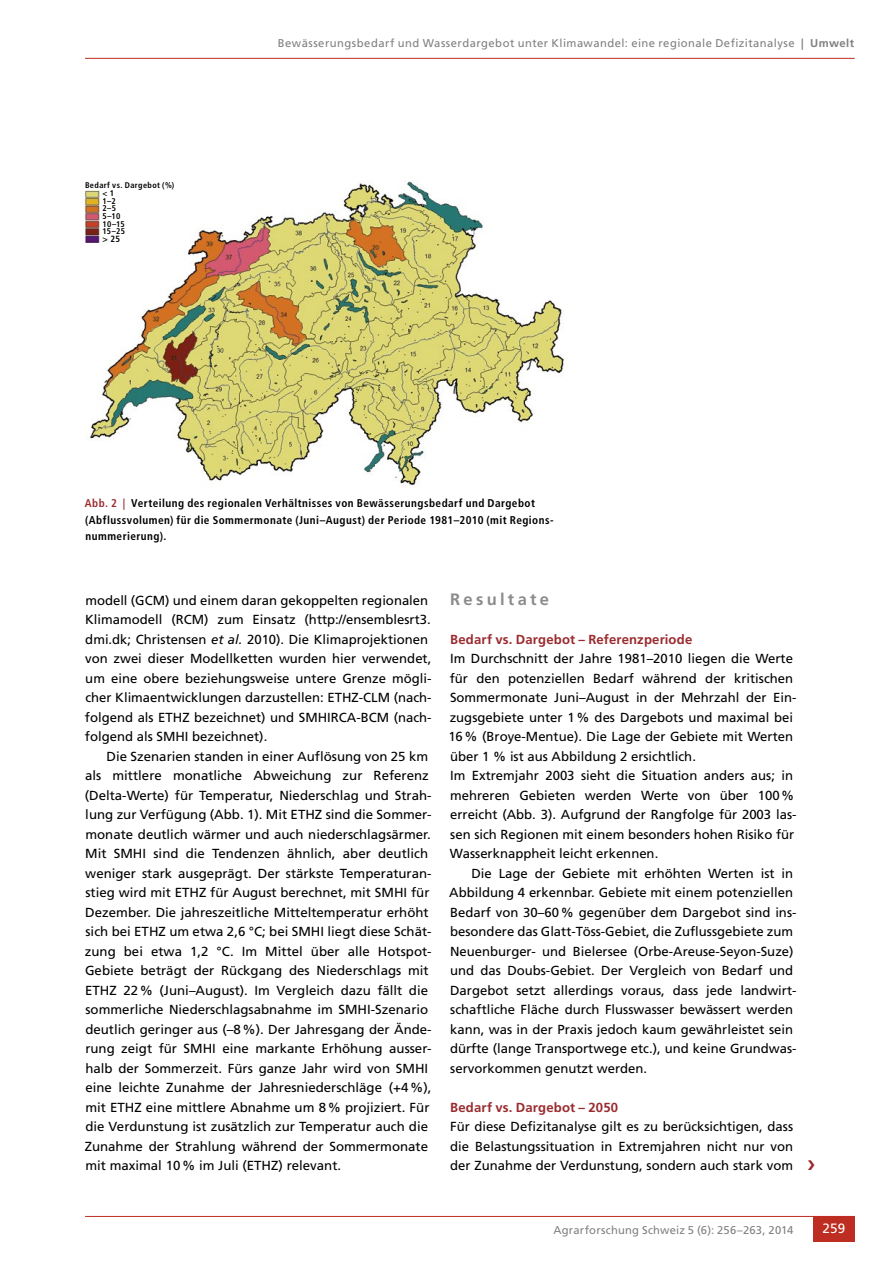
<style>
.page{position:relative;width:893px;height:1263px;background:#fff}
.page>*{position:absolute;margin:0;border:0;box-sizing:border-box;transform-origin:0 0}
.t1{font:700 16.5px "Frutiger LT Std";letter-spacing:.2em;color:#8b8b8b}
.t2{font:13.5px "Frutiger LT Std";color:#fff}
.t3{font:13.2px/19.5px "Frutiger LT Std";color:#000}
.t4{font:700 13.2px "Frutiger LT Std";letter-spacing:.01em;color:#9a2b2f}
.t5{font:700 condensed 11.25px/16.5px "Frutiger LT Std";letter-spacing:.04em;color:#000}
.t6{font:11.25px "Frutiger LT Std";letter-spacing:.04em;color:#808080}
.t7{font:11.25px "Frutiger LT Std";letter-spacing:.015em;color:#808080}
.t8{font:700 condensed 9px "Frutiger LT Std";color:#000}
.t9{font:700 condensed 8.25px/7.8px "Frutiger LT Std";letter-spacing:.045em;color:#000}
.s1{font-weight:700}
.s2{color:#9a2b2f}
.s3{font-style:italic}
</style>
<div class="page">
<hr style="left:85px;top:1216px;width:770px;height:1px;background:#bd2d21">
<div style="left:813px;top:1216px;width:42px;height:26px;background:#bd2d21"></div>
<hr style="left:85px;top:58px;width:770px;height:1px;background:#bd2d21">
<img style="left:84px;top:181px;width:481px;height:306px">
<p class="t9" style="left:103px;top:181px;width:73px;text-indent:-18px">Bedarf vs. Dargebot (%) &lt; 1<br>1–2<br>2–5<br>5–10<br>10–15<br>15–25</p>
<p class="t8" style="left:103px;top:233px;width:19px">&gt; 25</p>
<p class="t6" style="left:278px;top:36px;width:578px">Bewässerungsbedarf und Wasserdargebot unter Klimawandel: eine regionale Defizitanalyse <span class="s1">| Umwelt</span></p>
<p class="t5" style="left:85px;top:495px;width:469px"><span class="s2">Abb. 2 |</span> Verteilung des regionalen Verhältnisses von Bewässerungsbedarf und Dargebot (Abflussvolumen) für die Sommermonate (Juni–August) der Periode 1981–2010 (mit Regions&shy;nummerierung).</p>
<p class="t3" style="left:85px;top:590px;width:348px">modell (GCM) und einem daran gekoppelten regionalen Klimamodell (RCM) zum Einsatz (http://ensemblesrt3. dmi.dk; Christensen <span class="s3">et al.</span> 2010). Die Klimaprojektionen von zwei dieser Modellketten wurden hier verwendet, um eine obere beziehungsweise untere Grenze mögli&shy;cher Klimaentwicklungen darzustellen: ETHZ-CLM (nach&shy;folgend als ETHZ bezeichnet) und SMHIRCA-BCM (nach&shy;folgend als SMHI bezeichnet).</p>
<p class="t3" style="left:85px;top:746px;width:348px;text-indent:22px">Die Szenarien standen in einer Auflösung von 25 km als mittlere monatliche Abweichung zur Referenz (Delta-Werte) für Temperatur, Niederschlag und Strah&shy;lung zur Verfügung (Abb. 1). Mit ETHZ sind die Sommer&shy;monate deutlich wärmer und auch niederschlagsärmer.<br>Mit SMHI sind die Tendenzen ähnlich, aber deutlich weniger stark ausgeprägt. Der stärkste Temperaturan&shy;stieg wird mit ETHZ für August berechnet, mit SMHI für Dezember. Die jahreszeitliche Mitteltemperatur erhöht sich bei ETHZ um etwa 2,6 °C; bei SMHI liegt diese Schät&shy;zung bei etwa 1,2 °C. Im Mittel über alle Hotspot-Gebiete beträgt der Rückgang des Niederschlags mit ETHZ 22% (Juni–August). Im Vergleich dazu fällt die sommerliche Niederschlagsabnahme im SMHI-Szenario deutlich geringer aus (–8%). Der Jahresgang der Ände&shy;rung zeigt für SMHI eine markante Erhöhung ausser&shy;halb der Sommerzeit. Fürs ganze Jahr wird von SMHI eine leichte Zunahme der Jahresniederschläge (+4%), mit ETHZ eine mittlere Abnahme um 8% projiziert. Für die Verdunstung ist zusätzlich zur Temperatur auch die Zunahme der Strahlung während der Sommermonate mit maximal 10% im Juli (ETHZ) relevant.</p>
<p class="t1" style="left:450px;top:589px;width:100px">Resultate</p>
<p class="t4" style="left:450px;top:631px;width:244px">Bedarf vs. Dargebot – Referenzperiode</p>
<p class="t3" style="left:448px;top:649px;width:350px">Im Durchschnitt der Jahre 1981–2010 liegen die Werte für den potenziellen Bedarf während der kritischen Sommermonate Juni–August in der Mehrzahl der Ein&shy;zugsgebiete unter 1% des Dargebots und maximal bei 16% (Broye-Mentue). Die Lage der Gebiete mit Werten über 1 % ist aus Abbildung 2 ersichtlich.<br>Im Extremjahr 2003 sieht die Situation anders aus; in mehreren Gebieten werden Werte von über 100% erreicht (Abb. 3). Aufgrund der Rangfolge für 2003 las&shy;sen sich Regionen mit einem besonders hohen Risiko für Wasserknappheit leicht erkennen.</p>
<p class="t3" style="left:449px;top:863px;width:349px;text-indent:22px">Die Lage der Gebiete mit erhöhten Werten ist in Abbildung 4 erkennbar. Gebiete mit einem potenziellen Bedarf von 30–60% gegenüber dem Dargebot sind ins&shy;besondere das Glatt-Töss-Gebiet, die Zuflussgebiete zum Neuenburger- und Bielersee (Orbe-Areuse-Seyon-Suze) und das Doubs-Gebiet. Der Vergleich von Bedarf und Dargebot setzt allerdings voraus, dass jede landwirt&shy;schaftliche Fläche durch Flusswasser bewässert werden kann, was in der Praxis jedoch kaum gewährleistet sein dürfte (lange Transportwege etc.), und keine Grundwas&shy;servorkommen genutzt werden.</p>
<p class="t4" style="left:450px;top:1099px;width:170px">Bedarf vs. Dargebot – 2050</p>
<p class="t3" style="left:450px;top:1117px;width:344px;text-align:justify">Für diese Defizitanalyse gilt es zu berücksichtigen, dass die Belastungssituation in Extremjahren nicht nur von der Zunahme der Verdunstung, sondern auch stark vom</p>
<p class="t7" style="left:553px;top:1223px;width:241px">Agrarforschung Schweiz 5 (6): 256–263, 2014</p>
<p class="t2" style="left:823px;top:1221px;width:24px">259</p>
</div>
